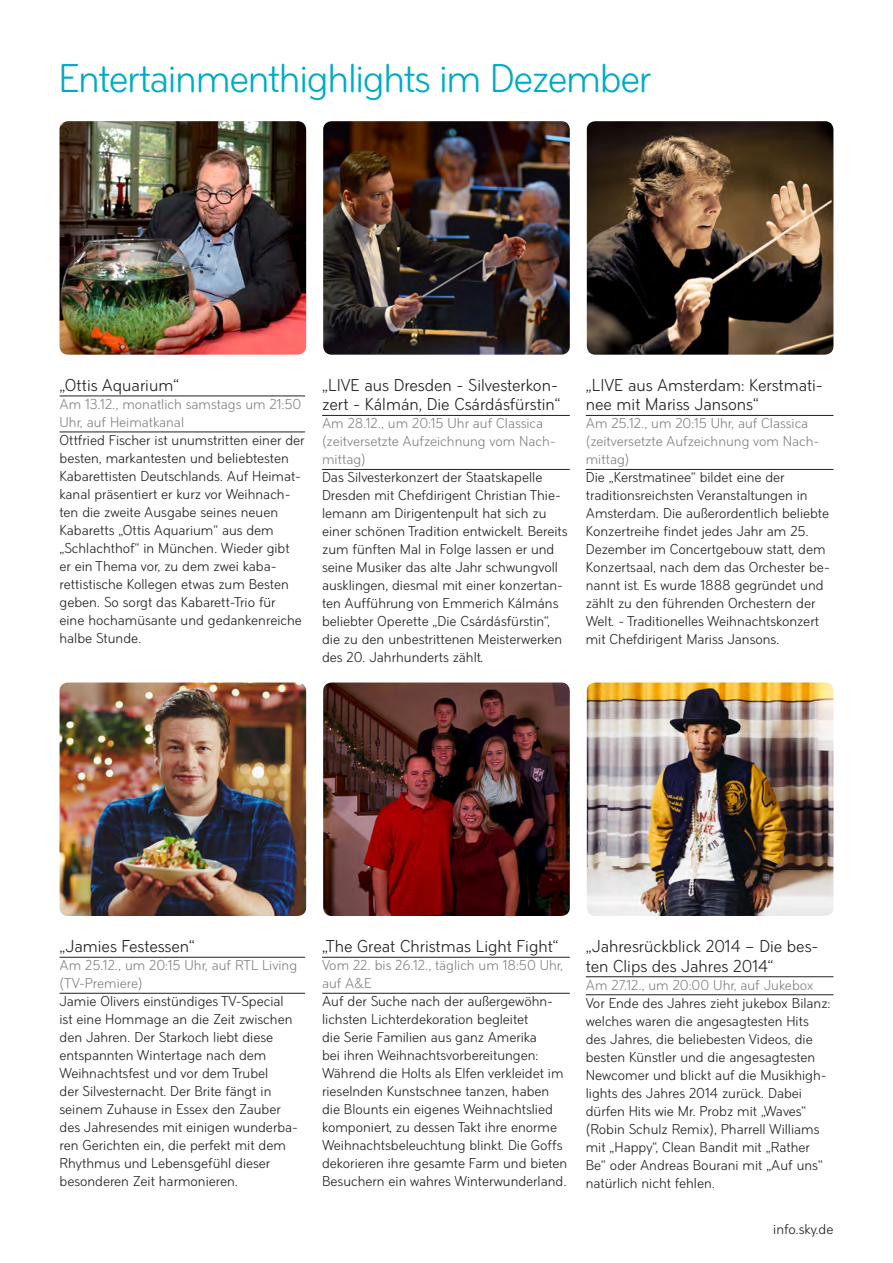
<style>
.page{position:relative;width:893px;height:1263px;background:#fff}
.page>*{position:absolute;margin:0;border:0;box-sizing:border-box;transform-origin:0 0}
.t1{font:42px "Sky Text";letter-spacing:-.03em;color:#00abc5}
.t2{font:18px/19.5px "Sky Text";color:#231f20}
.t3{font:15px/18px "Sky Text";color:#231f20}
.t4{font:15px/18px "Sky Text";color:#808285}
</style>
<div class="page">
<hr style="left:60px;top:396px;width:245px;height:1px;background:#231f20">
<hr style="left:60px;top:432px;width:245px;height:1px;background:#231f20">
<hr style="left:60px;top:957px;width:245px;height:1px;background:#231f20">
<hr style="left:60px;top:993px;width:245px;height:1px;background:#231f20">
<hr style="left:322px;top:415px;width:248px;height:1px;background:#231f20">
<hr style="left:322px;top:469px;width:248px;height:1px;background:#231f20">
<hr style="left:322px;top:957px;width:248px;height:1px;background:#231f20">
<hr style="left:322px;top:993px;width:248px;height:1px;background:#231f20">
<hr style="left:586px;top:415px;width:247px;height:1px;background:#231f20">
<hr style="left:586px;top:469px;width:247px;height:1px;background:#231f20">
<hr style="left:586px;top:976px;width:247px;height:1px;background:#231f20">
<hr style="left:586px;top:994px;width:247px;height:1px;background:#231f20">
<img style="left:60px;top:121px;width:246px;height:234px">
<img style="left:60px;top:682px;width:246px;height:234px">
<img style="left:323px;top:121px;width:247px;height:234px">
<img style="left:323px;top:682px;width:247px;height:234px">
<img style="left:587px;top:121px;width:246px;height:234px">
<img style="left:587px;top:682px;width:246px;height:234px">
<p class="t1" style="left:58px;top:54px;width:594px">Entertainmenthighlights im Dezember</p>
<p class="t2" style="left:60px;top:375px;width:121px">„Ottis Aquarium“</p>
<p class="t4" style="left:60px;top:395px;width:243px">Am 13.12., monatlich samstags um 21:50<br>Uhr, auf Heimatkanal</p>
<p class="t3" style="left:60px;top:431px;width:247px">Ottfried Fischer ist unumstritten einer der besten, markantesten und beliebtesten Kabarettisten Deutschlands. Auf Heimat&shy;kanal präsentiert er kurz vor Weihnach&shy;ten die zweite Ausgabe seines neuen Kabaretts „Ottis Aquarium“ aus dem „Schlachthof“ in München. Wieder gibt er ein Thema vor, zu dem zwei kaba&shy;rettistische Kollegen etwas zum Besten geben. So sorgt das Kabarett-Trio für<br>eine hochamüsante und gedankenreiche halbe Stunde.</p>
<p class="t2" style="left:322px;top:375px;width:240px">„LIVE aus Dresden - Silvesterkon&shy;zert - Kálmán, Die Csárdásfürstin“</p>
<p class="t4" style="left:322px;top:414px;width:235px">Am 28.12., um 20:15 Uhr auf Classica (zeitversetzte Aufzeichnung vom Nach&shy;mittag)</p>
<p class="t3" style="left:322px;top:468px;width:247px">Das Silvesterkonzert der Staatskapelle Dresden mit Chefdirigent Christian Thie&shy;lemann am Dirigentenpult hat sich zu einer schönen Tradition entwickelt. Bereits zum fünften Mal in Folge lassen er und seine Musiker das alte Jahr schwungvoll ausklingen, diesmal mit einer konzertan&shy;ten Aufführung von Emmerich Kálmáns beliebter Operette „Die Csárdásfürstin“, die zu den unbestrittenen Meisterwerken des 20. Jahrhunderts zählt.</p>
<p class="t2" style="left:586px;top:375px;width:239px">„LIVE aus Amsterdam: Kerstmati&shy;nee mit Mariss Jansons“</p>
<p class="t4" style="left:586px;top:414px;width:235px">Am 25.12., um 20:15 Uhr, auf Classica (zeitversetzte Aufzeichnung vom Nach&shy;mittag)</p>
<p class="t3" style="left:586px;top:468px;width:246px">Die „Kerstmatinee“ bildet eine der traditionsreichsten Veranstaltungen in Amsterdam. Die außerordentlich beliebte Konzertreihe findet jedes Jahr am 25.<br>Dezember im Concertgebouw statt, dem Konzertsaal, nach dem das Orchester be&shy;nannt ist. Es wurde 1888 gegründet und zählt zu den führenden Orchestern der Welt. - Traditionelles Weihnachtskonzert mit Chefdirigent Mariss Jansons.</p>
<p class="t2" style="left:60px;top:936px;width:137px">„Jamies Festessen“</p>
<p class="t4" style="left:60px;top:956px;width:239px">Am 25.12., um 20:15 Uhr, auf RTL Living (TV-Premiere)</p>
<p class="t3" style="left:60px;top:992px;width:240px">Jamie Olivers einstündiges TV-Special ist eine Hommage an die Zeit zwischen den Jahren. Der Starkoch liebt diese entspannten Wintertage nach dem Weihnachtsfest und vor dem Trubel<br>der Silvesternacht. Der Brite fängt in seinem Zuhause in Essex den Zauber des Jahresendes mit einigen wunderba&shy;ren Gerichten ein, die perfekt mit dem Rhythmus und Lebensgefühl dieser besonderen Zeit harmonieren.</p>
<p class="t2" style="left:322px;top:936px;width:238px">„The Great Christmas Light Fight“</p>
<p class="t4" style="left:322px;top:956px;width:242px">Vom 22. bis 26.12., täglich um 18:50 Uhr, auf A&amp;E</p>
<p class="t3" style="left:322px;top:992px;width:247px">Auf der Suche nach der außergewöhn&shy;lichsten Lichterdekoration begleitet<br>die Serie Familien aus ganz Amerika<br>bei ihren Weihnachtsvorbereitungen:<br>Während die Holts als Elfen verkleidet im rieselnden Kunstschnee tanzen, haben die Blounts ein eigenes Weihnachtslied komponiert, zu dessen Takt ihre enorme Weihnachtsbeleuchtung blinkt. Die Goffs dekorieren ihre gesamte Farm und bieten Besuchern ein wahres Winterwunderland.</p>
<p class="t2" style="left:586px;top:936px;width:234px">„Jahresrückblick 2014 – Die bes&shy;ten Clips des Jahres 2014“</p>
<p class="t4" style="left:586px;top:976px;width:229px">Am 27.12., um 20:00 Uhr, auf Jukebox</p>
<p class="t3" style="left:586px;top:994px;width:246px">Vor Ende des Jahres zieht jukebox Bilanz: welches waren die angesagtesten Hits des Jahres, die beliebesten Videos, die besten Künstler und die angesagtesten Newcomer und blickt auf die Musikhigh&shy;lights des Jahres 2014 zurück. Dabei dürfen Hits wie Mr. Probz mit „Waves“ (Robin Schulz Remix), Pharrell Williams mit „Happy“, Clean Bandit mit „Rather Be“ oder Andreas Bourani mit „Auf uns“ natürlich nicht fehlen.</p>
<p class="t3" style="left:773px;top:1220px;width:62px">info.sky.de</p>
</div>
